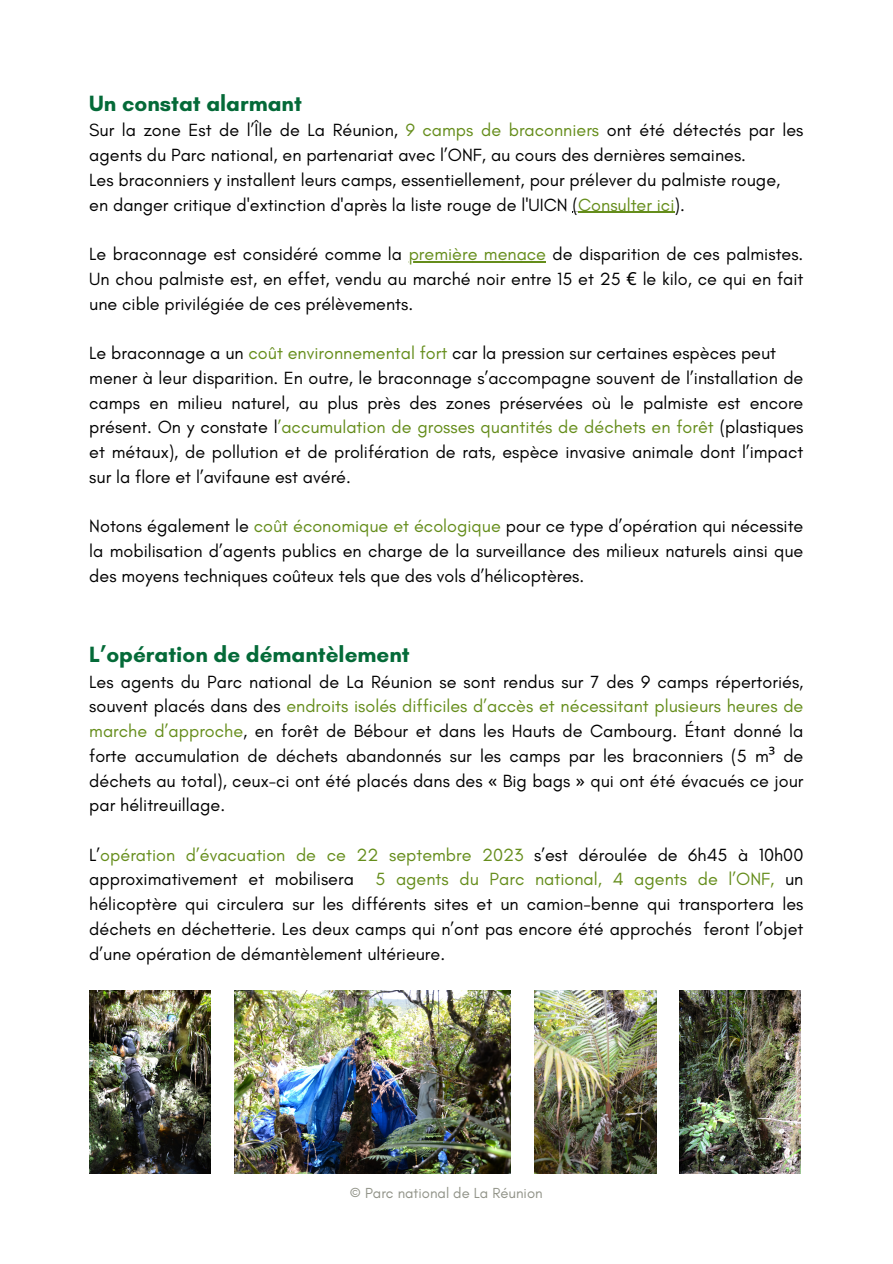
<style>
.page{position:relative;width:893px;height:1264px;background:#fff}
.page>*{position:absolute;margin:0;border:0;box-sizing:border-box;transform-origin:0 0}
.t1{font:700 22.5px "Glacial Indifference";color:#046a38}
.t2{font:18px/24.8px "Glacial Indifference";color:#000;text-align:justify}
.t3{font:14.85px "Glacial Indifference";color:#919388}
.s1{color:#658d1b}
.s2{font-family:"Noto Sans"}
</style>
<div class="page">
<hr style="left:578px;top:212px;width:96px;height:1px;background:#658d1b">
<hr style="left:408px;top:261px;width:138px;height:1px;background:#658d1b">
<img style="left:234px;top:990px;width:277px;height:183px">
<img style="left:534px;top:990px;width:122px;height:183px">
<img style="left:679px;top:990px;width:121px;height:183px">
<img style="left:89px;top:990px;width:122px;height:183px">
<p class="t1" style="left:89px;top:89px;width:214px">Un constat alarmant</p>
<p class="t2" style="left:89px;top:118px;width:715px">Sur la zone Est de l’Île de La Réunion, <span class="s1">9 camps de braconniers</span> ont été détectés par les agents du Parc national, en partenariat avec l’ONF, au cours des dernières semaines.</p>
<p class="t2" style="left:89px;top:167px;width:692px">Les braconniers y installent leurs camps, essentiellement, pour prélever du palmiste rouge,</p>
<p class="t2" style="left:89px;top:192px;width:597px">en danger critique d'extinction d'après la liste rouge de l'UICN (<span class="s1">Consulter ici</span>).</p>
<p class="t2" style="left:89px;top:241px;width:715px">Le braconnage est considéré comme la <span class="s1">première menace</span> de disparition de ces palmistes.<br>Un chou palmiste est, en effet, vendu au marché noir entre 15 et 25 <span class="s2">€</span> le kilo, ce qui en fait une cible privilégiée de ces prélèvements.</p>
<p class="t2" style="left:89px;top:340px;width:688px">Le braconnage a un <span class="s1">coût environnemental fort</span> car la pression sur certaines espèces peut</p>
<p class="t2" style="left:89px;top:365px;width:715px">mener à leur disparition. En outre, le braconnage s’accompagne souvent de l’installation de camps en milieu naturel, au plus près des zones préservées où le palmiste est encore présent. On y constate l<span class="s1">’accumulation de grosses quantités de déchets en forêt</span> (plastiques et métaux), de pollution et de prolifération de rats, espèce invasive animale dont l’impact sur la flore et l’avifaune est avéré.</p>
<p class="t2" style="left:89px;top:513px;width:715px">Notons également le <span class="s1">coût économique et écologique</span> pour ce type d’opération qui nécessite la mobilisation d’agents publics en charge de la surveillance des milieux naturels ainsi que des moyens techniques coûteux tels que des vols d’hélicoptères.</p>
<p class="t1" style="left:89px;top:640px;width:322px">L’opération de démantèlement</p>
<p class="t2" style="left:89px;top:669px;width:715px">Les agents du Parc national de La Réunion se sont rendus sur 7 des 9 camps répertoriés, souvent placés dans des <span class="s1">endroits isolés difficiles d’accès et nécessitant plusieurs heures de marche d’approche</span>, en forêt de Bébour et dans les Hauts de Cambourg. Étant donné la forte accumulation de déchets abandonnés sur les camps par les braconniers (5 m<span class="s2">³</span> de déchets au total), ceux-ci ont été placés dans des <span class="s2">«</span> Big bags <span class="s2">»</span> qui ont été évacués ce jour par hélitreuillage.</p>
<p class="t2" style="left:89px;top:842px;width:715px">L’<span class="s1">opération d’évacuation de ce 22 septembre 2023</span> s’est déroulée de 6h45 à 10h00 approximativement et mobilisera <span class="s1">5 agents du Parc national, 4 agents de l’ONF,</span> un hélicoptère qui circulera sur les différents sites et un camion-benne qui transportera les déchets en déchetterie. Les deux camps qui n’ont pas encore été approchés feront l’objet d’une opération de démantèlement ultérieure.</p>
<p class="t3" style="left:350px;top:1183px;width:194px">© Parc national de La Réunion</p>
</div>
